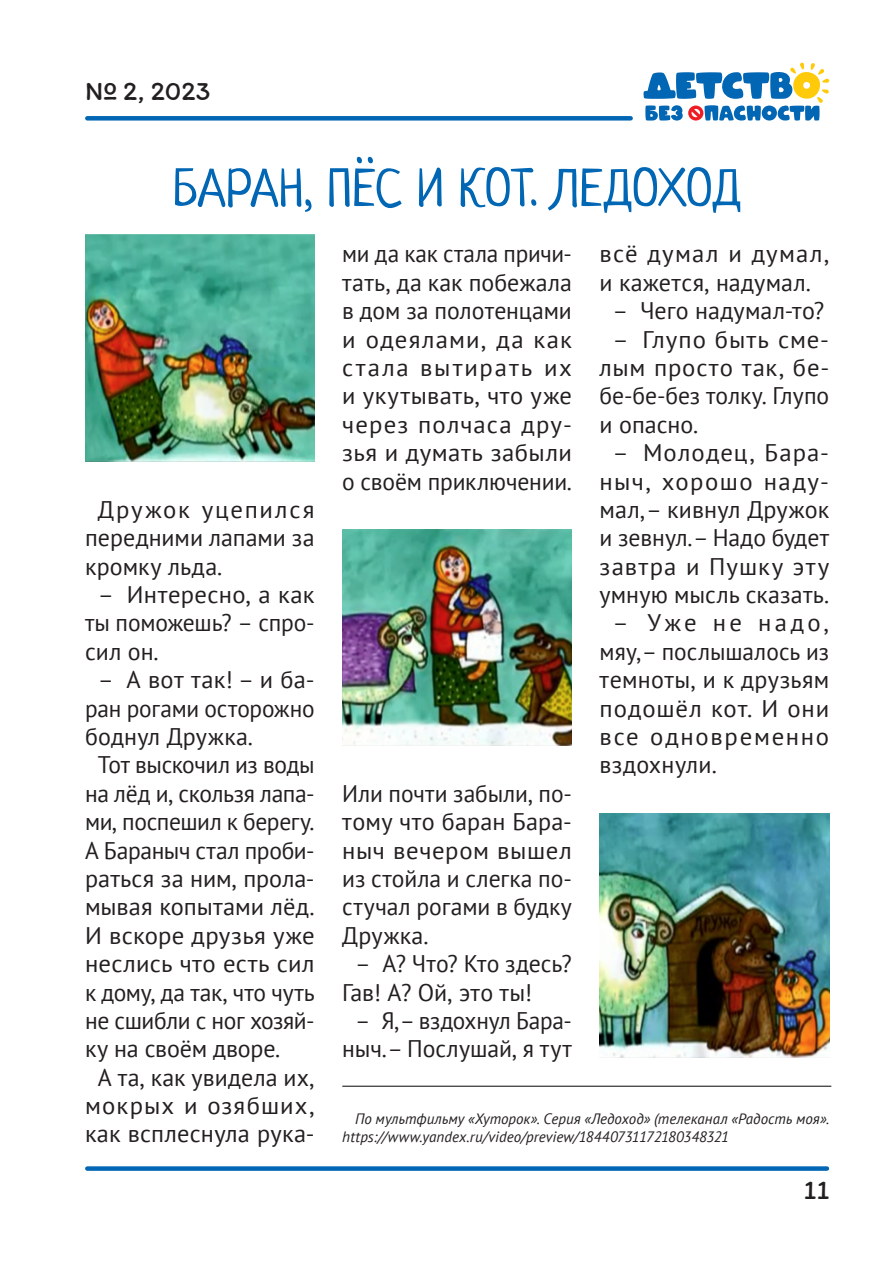
<style>
.page{position:relative;width:893px;height:1263px;background:#fff}
.page>*{position:absolute;margin:0;border:0;box-sizing:border-box;transform-origin:0 0}
.заголовок{font:52.5px "Neucha";letter-spacing:-.01em;color:#0166b3}
.t1{font:27px "Itim Cyrillic";color:#231f20}
.основа_текст{font:24px/28.3px "PT Sans";letter-spacing:.01em;color:#231f20;text-align:justify}
.основа_текст-2{font:italic 15px/18px "PT Sans";color:#231f20}
</style>
<div class="page">
<svg style="left:643px;top:62px;width:186px;height:59px"></svg>
<div style="left:87px;top:1166px;width:740px;height:5px;background:#0166b3"></div>
<div style="left:87px;top:116px;width:544px;height:5px;background:#0166b3"></div>
<img style="left:85px;top:234px;width:230px;height:227px">
<img style="left:342px;top:530px;width:230px;height:215px">
<img style="left:600px;top:814px;width:229px;height:243px">
<hr style="left:342px;top:1086px;width:489px;height:1px;background:#231f20">
<p class="t1" style="left:85px;top:74px;width:127px">№ 2, 2023</p>
<p class="заголовок" style="left:173px;top:155px;width:570px">БАРАН, ПЁС И КОТ. ЛЕДОХОД</p>
<p class="основа_текст" style="left:85px;top:495px;width:231px;text-indent:13px">Дружок уцепился передними лапами за кромку льда.</p>
<p class="основа_текст" style="left:85px;top:580px;width:231px;text-indent:13px">– Интересно, а как ты поможешь? – спро&shy;сил он.</p>
<p class="основа_текст" style="left:85px;top:665px;width:231px;text-indent:13px">– А вот так! – и ба&shy;ран рогами осторожно боднул Дружка.</p>
<p class="основа_текст" style="left:85px;top:750px;width:231px;text-indent:13px">Тот выскочил из воды на лёд и, скользя лапа&shy;ми, поспешил к берегу.<br>А Бараныч стал проби&shy;раться за ним, прола&shy;мывая копытами лёд.<br>И вскоре друзья уже неслись что есть сил к дому, да так, что чуть не сшибли с ног хозяй&shy;ку на своём дворе.</p>
<p class="основа_текст" style="left:85px;top:1062px;width:231px;text-align:center">А та, как увидела их, мокрых и озябших, как всплеснула рука-</p>
<p class="основа_текст" style="left:342px;top:239px;width:231px">ми да как стала причи&shy;тать, да как побежала в дом за полотенцами и одеялами, да как стала вытирать их и укутывать, что уже через полчаса дру&shy;зья и думать забыли о своём приключении.</p>
<p class="основа_текст" style="left:342px;top:779px;width:231px">Или почти забыли, по&shy;тому что баран Бара&shy;ныч вечером вышел из стойла и слегка по&shy;стучал рогами в будку Дружка.</p>
<p class="основа_текст" style="left:342px;top:949px;width:231px;text-indent:13px">– А? Что? Кто здесь?<br>Гав! А? Ой, это ты!</p>
<p class="основа_текст" style="left:342px;top:1006px;width:231px;text-align:center">– Я,– вздохнул Бара&shy;ныч.– Послушай, я тут</p>
<p class="основа_текст" style="left:600px;top:239px;width:231px">всё думал и думал, и кажется, надумал.</p>
<p class="основа_текст" style="left:612px;top:296px;width:213px">– Чего надумал-то?</p>
<p class="основа_текст" style="left:600px;top:324px;width:231px;text-indent:13px">– Глупо быть сме&shy;лым просто так, бе&shy;бе-бе-без толку. Глупо и опасно.</p>
<p class="основа_текст" style="left:600px;top:438px;width:231px;text-align:center">– Молодец, Бара&shy;ныч, хорошо наду&shy;мал,– кивнул Дружок и зевнул.– Надо будет завтра и Пушку эту умную мысль сказать.</p>
<p class="основа_текст" style="left:600px;top:608px;width:231px;text-indent:13px">– Уже не надо, мяу,– послышалось из темноты, и к друзьям подошёл кот. И они все одновременно вздохнули.</p>
<p class="основа_текст-2" style="left:342px;top:1110px;width:488px;text-indent:13px">По мультфильму «Хуторок». Серия «Ледоход» (телеканал «Радость моя». https://www.yandex.ru/video/preview/18440731172180348321</p>
<p class="t1" style="left:804px;top:1173px;width:27px">11</p>
</div>
